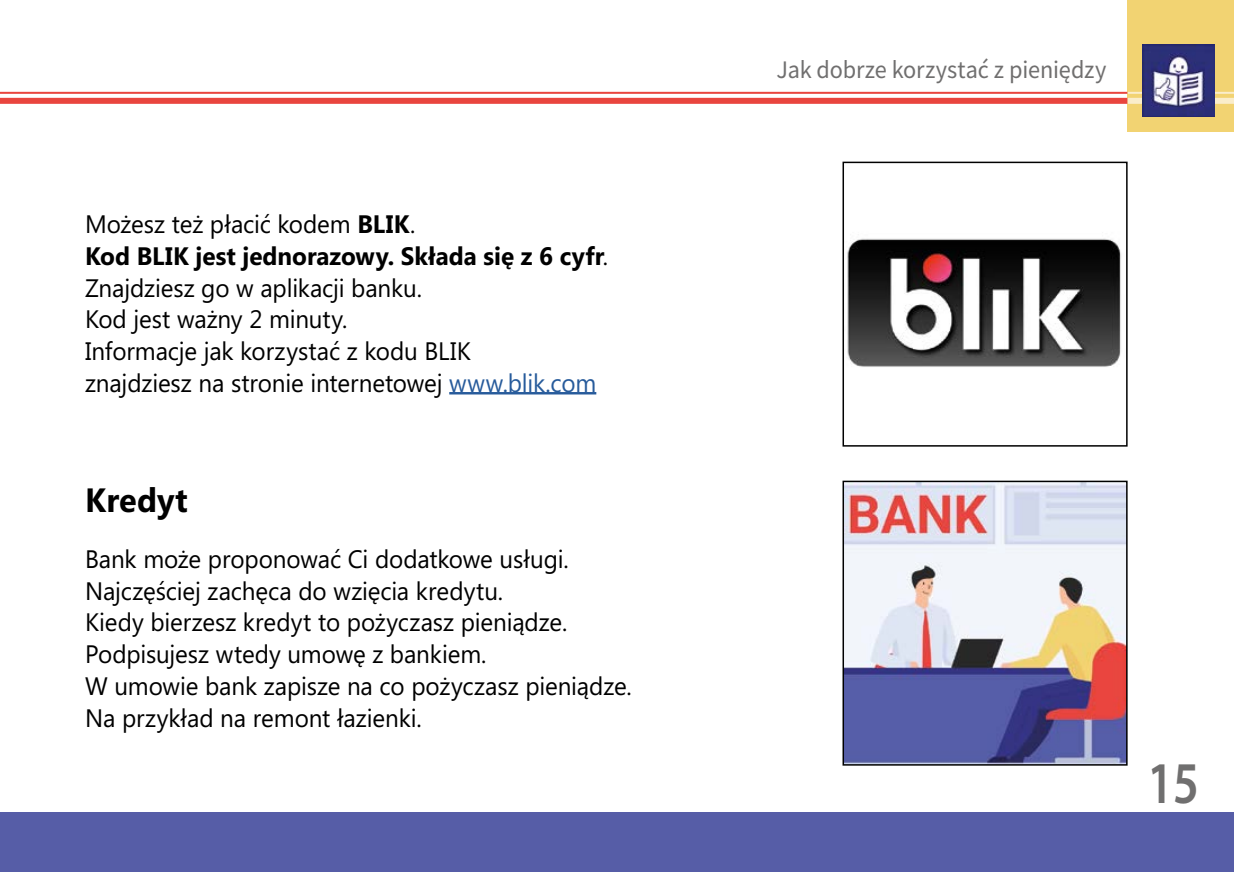
<style>
.page{position:relative;width:1234px;height:872px;background:#fff}
.page>*{position:absolute;margin:0;border:0;box-sizing:border-box;transform-origin:0 0}
.t1{font:59.4px "Myriad Variable Concept";color:#706f6f;scale:.81 1}
.Podtytul_ETR{font:700 33.6px "Microsoft Phags Pa";letter-spacing:.005em;color:#000;scale:.96 1}
.tekst_ETR{font:25.2px "Microsoft Phags Pa";letter-spacing:-.005em;color:#000;scale:.96 1}
.tekst_ETR-2{font:700 25.2px "Microsoft Phags Pa";color:#000;scale:.96 1}
.t2{font:25.2px "Source Sans Variable";letter-spacing:-.005em;color:#706f6f;scale:.96 1}
.s1{font-weight:700}
.s2{font-weight:400}
.s3{color:#275b9b}
</style>
<div class="page">
<div style="left:1127px;top:0;width:106px;height:132px;background:#f2d372"></div>
<div style="left:0;top:812px;width:1233px;height:60px;background:#565da7"></div>
<hr style="left:0;top:92px;width:1127px;height:2px;background:#e9453e">
<div style="left:0;top:98px;width:1127px;height:6px;background:#e9453e"></div>
<hr style="left:1127px;top:92px;width:106px;height:2px;background:#faedcb">
<div style="left:1127px;top:98px;width:106px;height:6px;background:#faedcb"></div>
<img style="left:1142px;top:45px;width:72px;height:72px">
<img style="left:847px;top:238px;width:274px;height:129px">
<div style="left:842px;top:162px;width:285px;height:284px;border:2px solid #000"></div>
<img style="left:845px;top:483px;width:279px;height:279px">
<div style="left:842px;top:480px;width:285px;height:285px;border:2px solid #000"></div>
<hr style="left:449px;top:392px;width:147px;height:2px;background:#275b9b">
<p class="tekst_ETR" style="left:85px;top:206px;width:345px">Możesz też płacić kodem <span class="s1">BLIK</span>.</p>
<p class="tekst_ETR-2" style="left:85px;top:238px;width:546px">Kod BLIK jest jednorazowy. Składa się z 6 cyfr<span class="s2">.</span></p>
<p class="tekst_ETR" style="left:85px;top:270px;width:352px">Znajdziesz go w aplikacji banku.</p>
<p class="tekst_ETR" style="left:85px;top:302px;width:274px">Kod jest ważny 2 minuty.</p>
<p class="tekst_ETR" style="left:85px;top:334px;width:403px">Informacje jak korzystać z kodu BLIK</p>
<p class="tekst_ETR" style="left:85px;top:366px;width:534px">znajdziesz na stronie internetowej <span class="s3">www.blik.com</span></p>
<h2 class="Podtytul_ETR" style="left:85px;top:476px;width:108px">Kredyt</h2>
<p class="tekst_ETR" style="left:85px;top:541px;width:505px">Bank może proponować Ci dodatkowe usługi.</p>
<p class="tekst_ETR" style="left:85px;top:573px;width:437px">Najczęściej zachęca do wzięcia kredytu.</p>
<p class="tekst_ETR" style="left:85px;top:605px;width:503px">Kiedy bierzesz kredyt to pożyczasz pieniądze.</p>
<p class="tekst_ETR" style="left:85px;top:637px;width:419px">Podpisujesz wtedy umowę z bankiem.</p>
<p class="tekst_ETR" style="left:85px;top:668px;width:571px">W umowie bank zapisze na co pożyczasz pieniądze.</p>
<p class="tekst_ETR" style="left:85px;top:700px;width:352px">Na przykład na remont łazienki.</p>
<p class="t2" style="left:776px;top:55px;width:345px">Jak dobrze korzystać z pieniędzy</p>
<h1 class="t1" style="left:1147px;top:748px;width:65px">15</h1>
</div>
